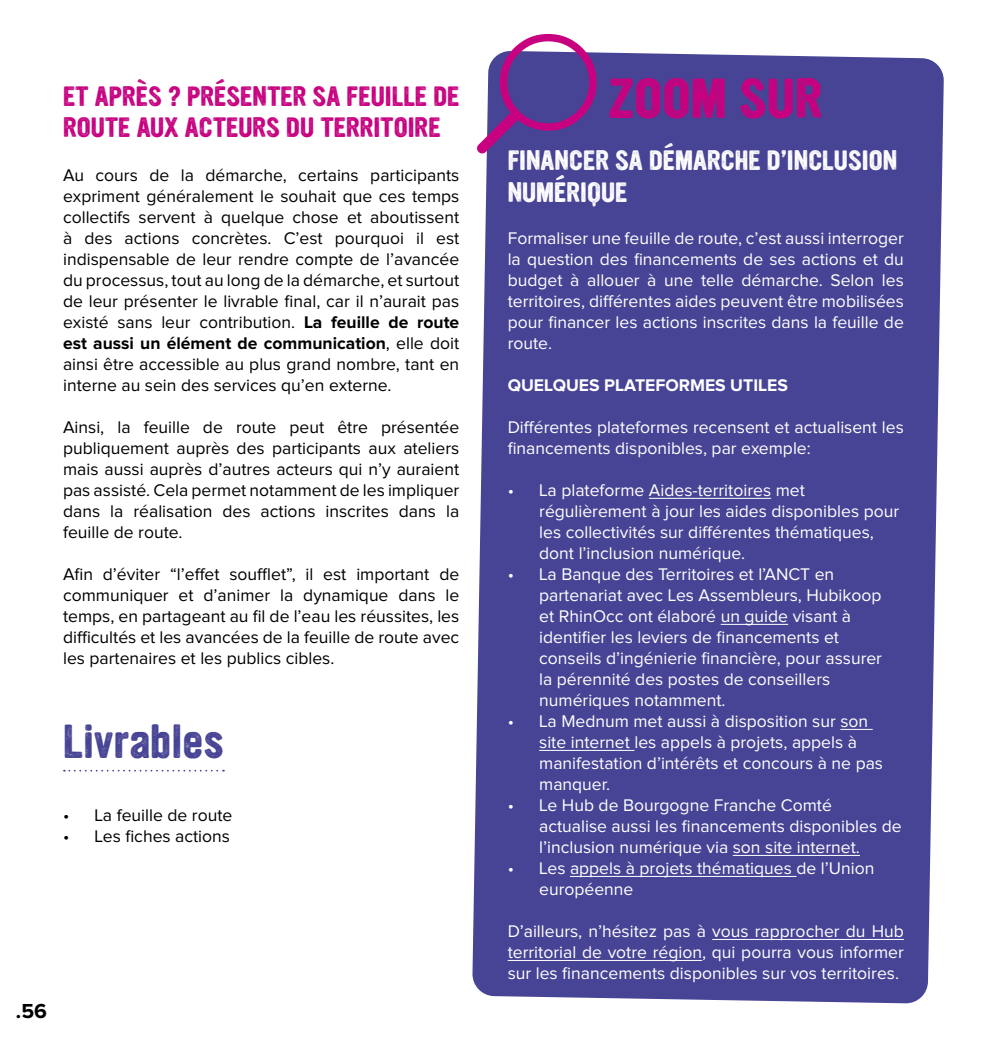
<style>
.page{position:relative;width:1003px;height:1042px;background:#fff}
.page>*{position:absolute;margin:0;border:0;box-sizing:border-box;transform-origin:0 0}
.t1{font:49.18px "YWFT Ultramagnetic Rough Bold One";color:#c7017f}
.t2{font:42px "YWFT Ultramagnetic Rough Bold One";color:#484495}
.t3{font:24.5px/31.5px "YWFT Ultramagnetic Rough Bold One";color:#c7017f}
.t4{font:24.5px/31.5px "YWFT Ultramagnetic Rough Bold One";color:#fff}
.t5{font:700 21px "Proxima Nova";color:#000}
.t6{font:17.5px/21px "Proxima Nova";color:#fff}
.t7{font:17.5px/21px "Proxima Nova";color:#000;text-align:justify}
.t8{font:700 17.5px "Proxima Nova";color:#fff}
.s1{font-weight:700}
</style>
<div class="page">
<svg style="left:64px;top:770px;width:160px;height:1px"></svg>
<div style="left:472px;top:52px;width:471px;height:951px;background:#484495"></div>
<hr style="left:648px;top:498px;width:122px;height:1px;background:#fff">
<hr style="left:720px;top:624px;width:67px;height:1px;background:#fff">
<hr style="left:840px;top:729px;width:32px;height:1px;background:#fff">
<hr style="left:539px;top:750px;width:95px;height:1px;background:#fff">
<hr style="left:732px;top:855px;width:127px;height:1px;background:#fff">
<hr style="left:569px;top:876px;width:227px;height:1px;background:#fff">
<hr style="left:712px;top:939px;width:191px;height:1px;background:#fff">
<hr style="left:507px;top:960px;width:195px;height:1px;background:#fff">
<svg style="left:477px;top:34px;width:119px;height:119px"></svg>
<h3 class="t3" style="left:63px;top:82px;width:398px">ET APRÈS ? PRÉSENTER SA FEUILLE DE<br>ROUTE AUX ACTEURS DU TERRITOIRE</h3>
<p class="t7" style="left:63px;top:165px;width:397px">Au cours de la démarche, certains participants expriment généralement le souhait que ces temps collectifs servent à quelque chose et aboutissent à des actions concrètes. C’est pourquoi il est indispensable de leur rendre compte de l’avancée du processus, tout au long de la démarche, et surtout de leur présenter le livrable final, car il n’aurait pas existé sans leur contribution. <span class="s1">La feuille de route est aussi un élément de communication</span>, elle doit ainsi être accessible au plus grand nombre, tant en interne au sein des services qu’en externe.</p>
<p class="t7" style="left:63px;top:417px;width:397px">Ainsi, la feuille de route peut être présentée publiquement auprès des participants aux ateliers mais aussi auprès d’autres acteurs qui n’y auraient pas assisté. Cela permet notamment de les impliquer dans la réalisation des actions inscrites dans la feuille de route.</p>
<p class="t7" style="left:63px;top:564px;width:397px">Afin d’éviter “l’effet soufflet”, il est important de communiquer et d’animer la dynamique dans le temps, en partageant au fil de l’eau les réussites, les difficultés et les avancées de la feuille de route avec les partenaires et les publics cibles.</p>
<h2 class="t2" style="left:63px;top:719px;width:162px">Livrables</h2>
<p class="t7" style="left:63px;top:806px;width:171px">• La feuille de route</p>
<p class="t7" style="left:63px;top:827px;width:168px">• Les fiches actions</p>
<p class="t5" style="left:16px;top:999px;width:32px">.56</p>
<h1 class="t1" style="left:608px;top:72px;width:216px">ZOOM SUR</h1>
<h3 class="t4" style="left:507px;top:146px;width:391px">FINANCER SA DÉMARCHE D’INCLUSION<br>NUMÉRIQUE</h3>
<p class="t6" style="left:507px;top:228px;width:397px;text-align:justify">Formaliser une feuille de route, c’est aussi interroger la question des financements de ses actions et du budget à allouer à une telle démarche. Selon les territoires, différentes aides peuvent être mobilisées pour financer les actions inscrites dans la feuille de route.</p>
<p class="t8" style="left:507px;top:375px;width:281px">QUELQUES PLATEFORMES UTILES</p>
<p class="t6" style="left:507px;top:417px;width:397px">Différentes plateformes recensent et actualisent les financements disponibles, par exemple:</p>
<p class="t6" style="left:539px;top:480px;width:361px;text-indent:-32px">• La plateforme Aides-territoires met régulièrement à jour les aides disponibles pour les collectivités sur différentes thématiques, dont l’inclusion numérique.</p>
<p class="t6" style="left:539px;top:564px;width:344px;text-indent:-32px">• La Banque des Territoires et l’ANCT en partenariat avec Les Assembleurs, Hubikoop et RhinOcc ont élaboré un guide visant à identifier les leviers de financements et conseils d’ingénierie financière, pour assurer la pérennité des postes de conseillers numériques notamment.</p>
<p class="t6" style="left:539px;top:711px;width:345px;text-indent:-32px">• La Mednum met aussi à disposition sur son site internet les appels à projets, appels à manifestation d’intérêts et concours à ne pas manquer.</p>
<p class="t6" style="left:539px;top:795px;width:364px;text-indent:-32px">• Le Hub de Bourgogne Franche Comté actualise aussi les financements disponibles de l’inclusion numérique via son site internet.</p>
<p class="t6" style="left:539px;top:858px;width:336px;text-indent:-32px">• Les appels à projets thématiques de l’Union européenne</p>
<p class="t6" style="left:507px;top:921px;width:397px;text-align:justify">D’ailleurs, n’hésitez pas à vous rapprocher du Hub territorial de votre région, qui pourra vous informer sur les financements disponibles sur vos territoires.</p>
</div>
